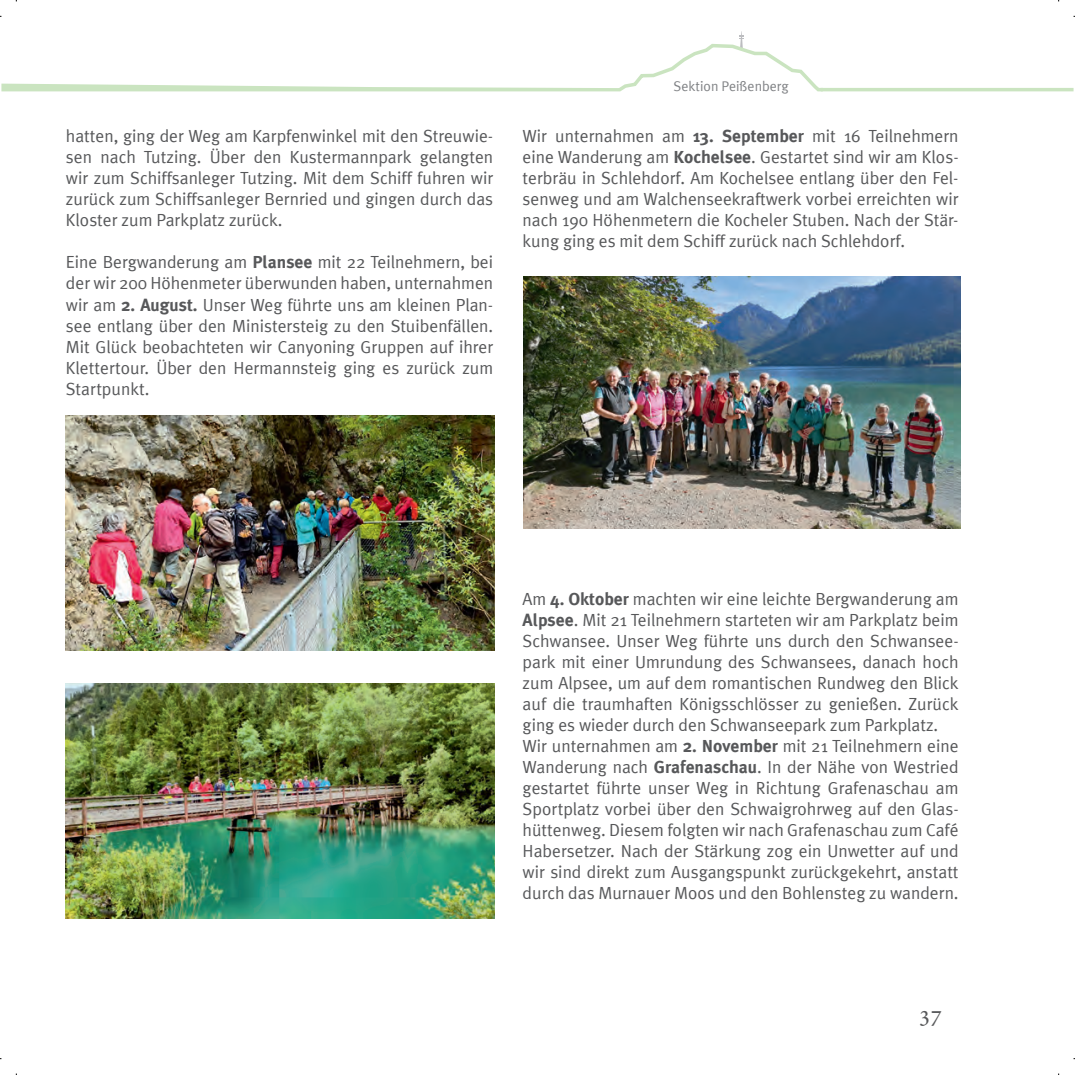
<style>
.page{position:relative;width:1075px;height:1075px;background:#fff}
.page>*{position:absolute;margin:0;border:0;box-sizing:border-box;transform-origin:0 0}
.t1{font:24.5px "Minion Pro";color:#57585a}
.t2{font:17.5px/21px "Meta Plus";color:#57585a;text-align:justify}
.t3{font:14px "Meta Plus";color:#808285}
.s1{font-weight:700}
</style>
<div class="page">
<svg style="left:1px;top:31px;width:825px;height:61px"></svg>
<hr style="left:820px;top:88px;width:253px;height:3px;background:#cae4c0">
<img style="left:66px;top:415px;width:429px;height:235px">
<img style="left:66px;top:684px;width:429px;height:234px">
<img style="left:524px;top:276px;width:436px;height:252px">
<p class="t2" style="left:66px;top:126px;width:429px">hatten, ging der Weg am Karpfenwinkel mit den Streuwie&shy;sen nach Tutzing. Über den Kustermannpark gelangten wir zum Schiffsanleger Tutzing. Mit dem Schiff fuhren wir zurück zum Schiffsanleger Bernried und gingen durch das Kloster zum Parkplatz zurück.</p>
<p class="t2" style="left:66px;top:252px;width:429px">Eine Bergwanderung am <span class="s1">Plansee</span> mit 22 Teilnehmern, bei der wir 200 Höhenmeter überwunden haben, unternahmen wir am <span class="s1">2. August.</span> Unser Weg führte uns am kleinen Plan&shy;see entlang über den Ministersteig zu den Stuibenfällen.<br>Mit Glück beobachteten wir Canyoning Gruppen auf ihrer Klettertour. Über den Hermannsteig ging es zurück zum Startpunkt.</p>
<p class="t3" style="left:673px;top:78px;width:116px">Sektion Peißenberg</p>
<p class="t2" style="left:522px;top:126px;width:437px">Wir unternahmen am <span class="s1">13. September</span> mit 16 Teilnehmern eine Wanderung am <span class="s1">Kochelsee</span>. Gestartet sind wir am Klos&shy;terbräu in Schlehdorf. Am Kochelsee entlang über den Fel&shy;senweg und am Walchenseekraftwerk vorbei erreichten wir nach 190 Höhenmetern die Kocheler Stuben. Nach der Stär&shy;kung ging es mit dem Schiff zurück nach Schlehdorf.</p>
<p class="t2" style="left:522px;top:588px;width:437px;text-align:left">Am <span class="s1">4. Oktober</span> machten wir eine leichte Bergwanderung am <span class="s1">Alpsee</span>. Mit 21 Teilnehmern starteten wir am Parkplatz beim Schwansee. Unser Weg führte uns durch den Schwansee&shy;park mit einer Umrundung des Schwansees, danach hoch zum Alpsee, um auf dem romantischen Rundweg den Blick auf die traumhaften Königsschlösser zu genießen. Zurück ging es wieder durch den Schwanseepark zum Parkplatz.<br>Wir unternahmen am <span class="s1">2. November</span> mit 21 Teilnehmern eine Wanderung nach <span class="s1">Grafenaschau</span>. In der Nähe von Westried gestartet führte unser Weg in Richtung Grafenaschau am Sportplatz vorbei über den Schwaigrohrweg auf den Glas&shy;hüttenweg. Diesem folgten wir nach Grafenaschau zum Café Habersetzer. Nach der Stärkung zog ein Unwetter auf und wir sind direkt zum Ausgangspunkt zurückgekehrt, anstatt durch das Murnauer Moos und den Bohlensteg zu wandern.</p>
<h1 class="t1" style="left:918px;top:997px;width:25px">37</h1>
</div>
